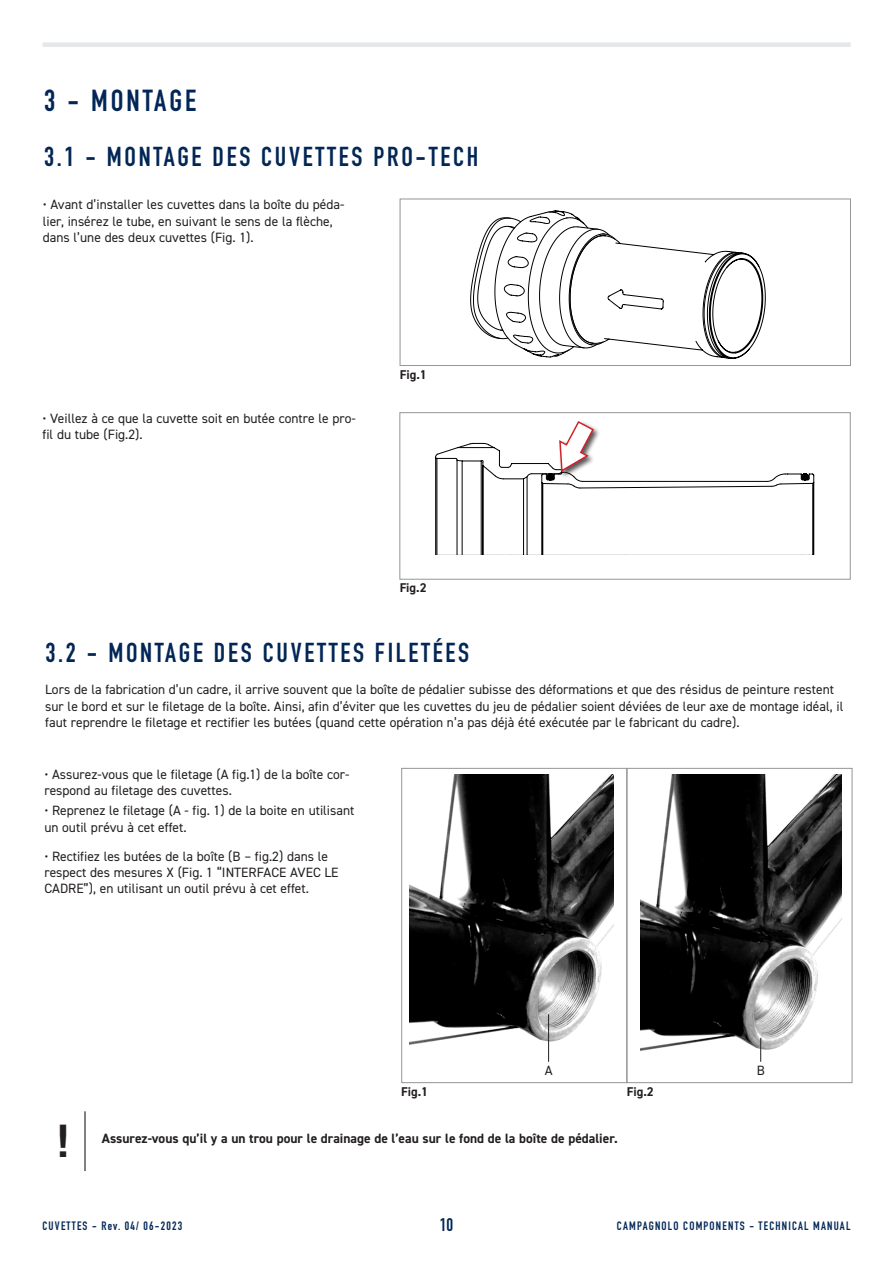
<style>
.page{position:relative;width:893px;height:1263px;background:#fff}
.page>*{position:absolute;margin:0;border:0;box-sizing:border-box;transform-origin:0 0}
.t1{font:700 condensed 45px "Helvetica Neue";color:#231f20}
.Normale{font:700 30px "DIN Condensed";letter-spacing:.1em;color:#022656}
.Normale-2{font:700 27px "DIN Condensed";letter-spacing:.1em;color:#022656}
.t2{font:700 18px "DIN Condensed";color:#022656}
.Normale-3{font:13.5px/16.2px "DIN2014";color:#231f20}
.Normale-4{font:700 13.5px "DIN2014";color:#231f20}
.t3{font:700 12.75px "DIN2014";color:#231f20}
.t4{font:700 12px "DIN Condensed";letter-spacing:.1em;color:#022656}
</style>
<div class="page">
<div style="left:43px;top:42px;width:808px;height:5px;background:#e6e7e9"></div>
<div style="left:401px;top:768px;width:226px;height:315px;border:1px solid #939598"></div>
<img style="left:409px;top:774px;width:205px;height:288px">
<div style="left:627px;top:768px;width:225px;height:315px;border:1px solid #939598"></div>
<hr style="left:548px;top:1014px;width:1px;height:48px;background:#231f20">
<img style="left:640px;top:774px;width:201px;height:288px">
<svg style="left:760px;top:1038px;width:1px;height:24px"></svg>
<hr style="left:84px;top:1111px;width:2px;height:60px;background:#231f20">
<div style="left:400px;top:199px;width:451px;height:167px;border:1px solid #939598"></div>
<div style="left:400px;top:412px;width:450px;height:167px;border:1px solid #939598"></div>
<svg style="left:470px;top:211px;width:295px;height:148px"></svg>
<svg style="left:435px;top:421px;width:379px;height:134px"></svg>
<p class="Normale" style="left:44px;top:81px;width:154px">3 - MONTAGE</p>
<p class="Normale-2" style="left:44px;top:138px;width:436px">3.1 - MONTAGE DES CUVETTES PRO-TECH</p>
<p class="Normale-3" style="left:43px;top:196px;width:303px">• Avant d’installer les cuvettes dans la boîte du péda&shy;lier, insérez le tube, en suivant le sens de la flèche, dans l’une des deux cuvettes (Fig. 1).</p>
<p class="Normale-3" style="left:43px;top:410px;width:315px">• Veillez à ce que la cuvette soit en butée contre le pro&shy;fil du tube (Fig.2).</p>
<p class="t3" style="left:400px;top:366px;width:28px">Fig.1</p>
<p class="t3" style="left:400px;top:579px;width:28px">Fig.2</p>
<p class="Normale-2" style="left:46px;top:634px;width:425px">3.2 - MONTAGE DES CUVETTES FILETÉES</p>
<p class="Normale-3" style="left:45px;top:681px;width:800px">Lors de la fabrication d’un cadre, il arrive souvent que la boîte de pédalier subisse des déformations et que des résidus de peinture restent sur le bord et sur le filetage de la boîte. Ainsi, afin d’éviter que les cuvettes du jeu de pédalier soient déviées de leur axe de montage idéal, il faut reprendre le filetage et rectifier les butées (quand cette opération n’a pas déjà été exécutée par le fabricant du cadre).</p>
<p class="Normale-3" style="left:44px;top:766px;width:306px">• Assurez-vous que le filetage (A fig.1) de la boîte cor&shy;respond au filetage des cuvettes.</p>
<p class="Normale-3" style="left:44px;top:802px;width:312px">• Reprenez le filetage (A - fig. 1) de la boite en utilisant un outil prévu à cet effet.</p>
<p class="Normale-3" style="left:44px;top:847px;width:296px">• Rectifiez les butées de la boîte (B – fig.2) dans le respect des mesures X (Fig. 1 “INTERFACE AVEC LE<br>CADRE”), en utilisant un outil prévu à cet effet.</p>
<p class="t1" style="left:56px;top:1104px;width:15px">!</p>
<p class="Normale-3" style="left:545px;top:1062px;width:9px">A</p>
<p class="Normale-3" style="left:757px;top:1062px;width:10px">B</p>
<p class="t3" style="left:401px;top:1083px;width:28px">Fig.1</p>
<p class="t3" style="left:627px;top:1083px;width:28px">Fig.2</p>
<p class="Normale-4" style="left:102px;top:1130px;width:518px">Assurez-vous qu’il y a un trou pour le drainage de l’eau sur le fond de la boîte de pédalier.</p>
<p class="t4" style="left:43px;top:1217px;width:141px">CUVETTES - Rev. 04/ 06-2023</p>
<p class="t2" style="left:440px;top:1213px;width:15px">10</p>
<p class="t4" style="left:617px;top:1217px;width:235px">CAMPAGNOLO COMPONENTS - TECHNICAL MANUAL</p>
</div>
